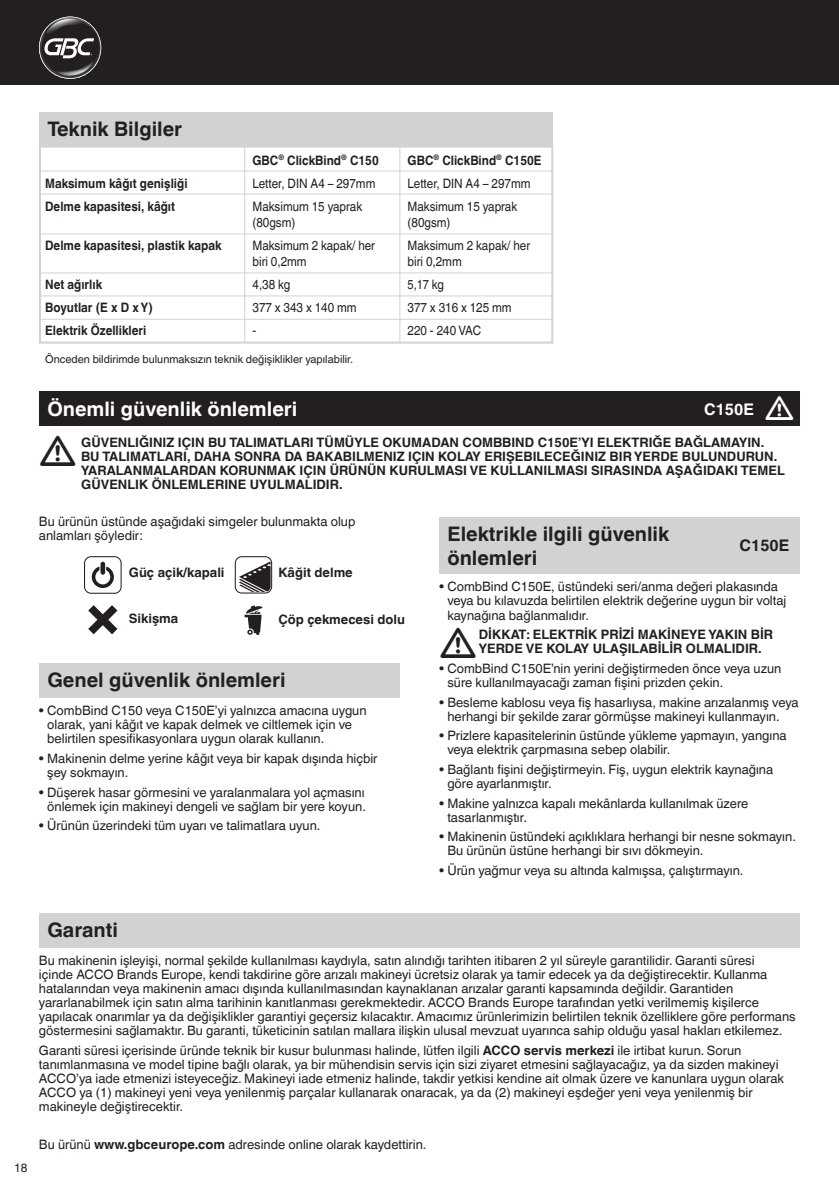
<style>
.page{position:relative;width:839px;height:1191px;background:#fff}
.page>*{position:absolute;margin:0;border:0;box-sizing:border-box;transform-origin:0 0}
.t1{font:700 20px/24px "Helvetica Linotype";color:#231f20}
.t2{font:700 20px "Helvetica Linotype";color:#fff}
.t3{font:700 16px "Helvetica Linotype";color:#fff}
.t4{font:700 16px "Helvetica Linotype";color:#231f20}
.t5{font:13px/14px "Helvetica Linotype";color:#231f20}
.t6{font:700 13px/14px "Helvetica Linotype";color:#231f20}
.t7{font:13px/16px "Helvetica Linotype";color:#231f20;scale:.9 1}
.t8{font:700 13px "Helvetica Linotype";color:#231f20;scale:.9 1}
.t9{font:13px "Helvetica Linotype";color:#231f20;scale:.85 1}
.t10{font:12px "Helvetica Linotype";color:#231f20}
.t11{font:11px "Helvetica Linotype";color:#231f20}
.s1{font-weight:700}
</style>
<div class="page">
<div style="left:39px;top:913px;width:760px;height:34px;background:#d1d2d4"></div>
<svg style="left:88px;top:605px;width:29px;height:29px"></svg>
<svg style="left:244px;top:605px;width:18px;height:29px"></svg>
<svg style="left:235px;top:556px;width:37px;height:37px"></svg>
<svg style="left:84px;top:556px;width:38px;height:37px"></svg>
<div style="left:39px;top:663px;width:360px;height:34px;background:#d1d2d4"></div>
<div style="left:0;top:0;width:838px;height:84px;background:#231f20"></div>
<svg style="left:39px;top:16px;width:62px;height:63px"></svg>
<img style="left:54px;top:58px;width:41px;height:18px">
<img style="left:66px;top:68px;width:23px;height:8px">
<div style="left:39px;top:146px;width:514px;height:197px;border:2px solid #d1d2d4"></div>
<div style="left:39px;top:113px;width:513px;height:34px;background:#d1d2d4"></div>
<hr style="left:244px;top:141px;width:1px;height:201px;background:#d1d2d4">
<hr style="left:399px;top:141px;width:1px;height:201px;background:#d1d2d4">
<hr style="left:40px;top:193px;width:512px;height:1px;background:#d1d2d4">
<hr style="left:40px;top:170px;width:512px;height:1px;background:#d1d2d4">
<hr style="left:40px;top:272px;width:512px;height:1px;background:#d1d2d4">
<hr style="left:40px;top:233px;width:512px;height:1px;background:#d1d2d4">
<hr style="left:40px;top:295px;width:512px;height:1px;background:#d1d2d4">
<hr style="left:40px;top:319px;width:512px;height:1px;background:#d1d2d4">
<div style="left:39px;top:392px;width:760px;height:34px;background:#231f20"></div>
<div style="left:439px;top:517px;width:360px;height:56px;background:#d1d2d4"></div>
<p class="t1" style="left:47px;top:117px;width:136px">Teknik Bilgiler</p>
<p class="t8" style="left:252px;top:153px;width:142px">GBC<sup>®</sup> ClickBind<sup>®</sup> C150</p>
<p class="t7" style="left:252px;top:175px;width:138px">Letter, DIN A4 – 297mm</p>
<p class="t7" style="left:252px;top:198px;width:123px">Maksimum 15 yaprak (80gsm)</p>
<p class="t7" style="left:252px;top:237px;width:138px">Maksimum 2 kapak/ her biri 0,2mm</p>
<p class="t7" style="left:252px;top:276px;width:43px">4,38 kg</p>
<p class="t7" style="left:252px;top:300px;width:117px">377 x 343 x 140 mm</p>
<p class="t7" style="left:252px;top:323px;width:6px">-</p>
<p class="t8" style="left:45px;top:176px;width:160px">Maksimum kâğıt genişliği</p>
<p class="t8" style="left:45px;top:199px;width:146px">Delme kapasitesi, kâğıt</p>
<p class="t8" style="left:45px;top:238px;width:197px">Delme kapasitesi, plastik kapak</p>
<p class="t8" style="left:45px;top:277px;width:65px">Net ağırlık</p>
<p class="t8" style="left:45px;top:300px;width:121px">Boyutlar (E x D x Y)</p>
<p class="t8" style="left:45px;top:323px;width:114px">Elektrik Özellikleri</p>
<p class="t11" style="left:45px;top:353px;width:309px">Önceden bildirimde bulunmaksızın teknik değişiklikler yapılabilir.</p>
<p class="t8" style="left:407px;top:153px;width:150px">GBC<sup>®</sup> ClickBind<sup>®</sup> C150E</p>
<p class="t7" style="left:407px;top:175px;width:138px">Letter, DIN A4 – 297mm</p>
<p class="t7" style="left:407px;top:198px;width:123px">Maksimum 15 yaprak (80gsm)</p>
<p class="t7" style="left:407px;top:237px;width:138px">Maksimum 2 kapak/ her biri 0,2mm</p>
<p class="t9" style="left:407px;top:277px;width:44px">5,17 kg</p>
<p class="t7" style="left:407px;top:300px;width:117px">377 x 316 x 125 mm</p>
<p class="t7" style="left:407px;top:323px;width:83px">220 - 240 VAC</p>
<p class="t2" style="left:47px;top:397px;width:251px">Önemli güvenlik önlemleri</p>
<p class="t3" style="left:703px;top:399px;width:51px">C150E</p>
<p class="t6" style="left:81px;top:435px;width:704px">GÜVENLIĞINIZ IÇIN BU TALIMATLARI TÜMÜYLE OKUMADAN COMBBIND C150E’YI ELEKTRIĞE BAĞLAMAYIN.<br>BU TALIMATLARI, DAHA SONRA DA BAKABILMENIZ IÇIN KOLAY ERIŞEBILECEĞINIZ BIR YERDE BULUNDURUN.<br>YARALANMALARDAN KORUNMAK IÇIN ÜRÜNÜN KURULMASI VE KULLANILMASI SIRASINDA AŞAĞIDAKI TEMEL GÜVENLIK ÖNLEMLERINE UYULMALIDIR.</p>
<p class="t5" style="left:39px;top:514px;width:318px">Bu ürünün üstünde aşağıdaki simgeler bulunmakta olup anlamları şöyledir:</p>
<p class="t6" style="left:278px;top:566px;width:76px">Kâğit delme</p>
<p class="t6" style="left:278px;top:612px;width:128px">Çöp çekmecesi dolu</p>
<p class="t6" style="left:129px;top:566px;width:97px">Güç açik/kapali</p>
<p class="t6" style="left:129px;top:611px;width:51px">Sikişma</p>
<p class="t1" style="left:47px;top:668px;width:239px">Genel güvenlik önlemleri</p>
<p class="t5" style="left:47px;top:703px;width:321px;text-indent:-8px">• CombBind C150 veya C150E’yi yalnızca amacına uygun olarak, yani kâğıt ve kapak delmek ve ciltlemek için ve belirtilen spesifikasyonlara uygun olarak kullanın.</p>
<p class="t5" style="left:47px;top:751px;width:331px;text-indent:-8px">• Makinenin delme yerine kâğıt veya bir kapak dışında hiçbir şey sokmayın.</p>
<p class="t5" style="left:39px;top:785px;width:328px;text-align:right">• Düşerek hasar görmesini ve yaralanmalara yol açmasını önlemek için makineyi dengeli ve sağlam bir yere koyun.</p>
<p class="t5" style="left:39px;top:818px;width:283px">• Ürünün üzerindeki tüm uyarı ve talimatlara uyun.</p>
<p class="t1" style="left:447px;top:521px;width:223px">Elektrikle ilgili güvenlik önlemleri</p>
<p class="t5" style="left:447px;top:580px;width:340px;text-indent:-8px">• CombBind C150E, üstündeki seri/anma değeri plakasında veya bu kılavuzda belirtilen elektrik değerine uygun bir voltaj kaynağına bağlanmalıdır.</p>
<p class="t6" style="left:478px;top:627px;width:296px">DİKKAT: ELEKTRİK PRİZİ MAKİNEYE YAKIN BİR<br>YERDE VE KOLAY ULAŞILABİLİR OLMALIDIR.</p>
<p class="t5" style="left:447px;top:661px;width:335px;text-indent:-8px">• CombBind C150E’nin yerini değiştirmeden önce veya uzun süre kullanılmayacağı zaman fişini prizden çekin.</p>
<p class="t5" style="left:447px;top:695px;width:352px;text-indent:-8px">• Besleme kablosu veya fiş hasarlıysa, makine arızalanmış veya herhangi bir şekilde zarar görmüşse makineyi kullanmayın.</p>
<p class="t5" style="left:447px;top:728px;width:341px;text-indent:-8px">• Prizlere kapasitelerinin üstünde yükleme yapmayın, yangına veya elektrik çarpmasına sebep olabilir.</p>
<p class="t5" style="left:447px;top:762px;width:327px;text-indent:-8px">• Bağlantı fişini değiştirmeyin. Fiş, uygun elektrik kaynağına göre ayarlanmıştır.</p>
<p class="t5" style="left:447px;top:796px;width:302px;text-indent:-8px">• Makine yalnızca kapalı mekânlarda kullanılmak üzere tasarlanmıştır.</p>
<p class="t5" style="left:447px;top:829px;width:350px;text-indent:-8px">• Makinenin üstündeki açıklıklara herhangi bir nesne sokmayın.<br>Bu ürünün üstüne herhangi bir sıvı dökmeyin.</p>
<p class="t5" style="left:439px;top:863px;width:306px">• Ürün yağmur veya su altında kalmışsa, çalıştırmayın.</p>
<p class="t4" style="left:739px;top:536px;width:51px">C150E</p>
<p class="t10" style="left:14px;top:1160px;width:15px">18</p>
<p class="t1" style="left:47px;top:918px;width:72px">Garanti</p>
<p class="t5" style="left:39px;top:953px;width:757px">Bu makinenin işleyişi, normal şekilde kullanılması kaydıyla, satın alındığı tarihten itibaren 2 yıl süreyle garantilidir. Garanti süresi<br>içinde ACCO Brands Europe, kendi takdirine göre arızalı makineyi ücretsiz olarak ya tamir edecek ya da değiştirecektir. Kullanma hatalarından veya makinenin amacı dışında kullanılmasından kaynaklanan arızalar garanti kapsamında değildir. Garantiden yararlanabilmek için satın alma tarihinin kanıtlanması gerekmektedir. ACCO Brands Europe tarafından yetki verilmemiş kişilerce yapılacak onarımlar ya da değişiklikler garantiyi geçersiz kılacaktır. Amacımız ürünlerimizin belirtilen teknik özelliklere göre performans göstermesini sağlamaktır. Bu garanti, tüketicinin satılan mallara ilişkin ulusal mevzuat uyarınca sahip olduğu yasal hakları etkilemez.</p>
<p class="t5" style="left:39px;top:1043px;width:746px">Garanti süresi içerisinde üründe teknik bir kusur bulunması halinde, lütfen ilgili <span class="s1">ACCO servis merkezi</span> ile irtibat kurun. Sorun tanımlanmasına ve model tipine bağlı olarak, ya bir mühendisin servis için sizi ziyaret etmesini sağlayacağız, ya da sizden makineyi ACCO’ya iade etmenizi isteyeceğiz. Makineyi iade etmeniz halinde, takdir yetkisi kendine ait olmak üzere ve kanunlara uygun olarak ACCO ya (1) makineyi yeni veya yenilenmiş parçalar kullanarak onaracak, ya da (2) makineyi eşdeğer yeni veya yenilenmiş bir makineyle değiştirecektir.</p>
<p class="t5" style="left:39px;top:1137px;width:389px">Bu ürünü <span class="s1">www.gbceurope.com</span> adresinde online olarak kaydettirin.</p>
</div>
